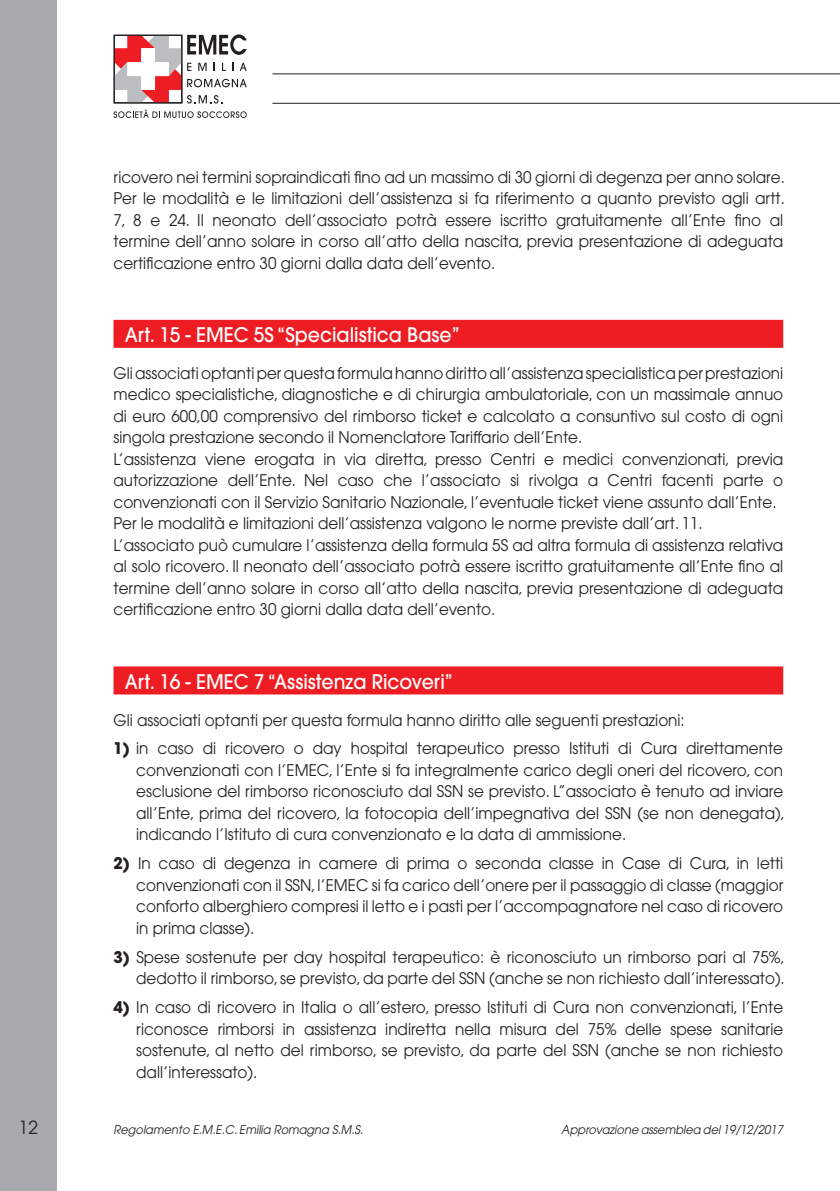
<style>
.page{position:relative;width:840px;height:1191px;background:#fff}
.page>*{position:absolute;margin:0;border:0;box-sizing:border-box;transform-origin:0 0}
.t1{font:500 20px "Avant Garde";color:#fff;scale:.95 1}
.t2{font:18px "Avant Garde";color:#231f20;scale:.95 1}
.t3{font:16px/21.4px "Avant Garde";color:#231f20;text-align:justify;scale:.95 1}
.t4{font:italic 12px "Avant Garde";color:#231f20;scale:.95 1}
.s1{font-weight:700}
</style>
<div class="page">
<div style="left:0;top:0;width:57px;height:1191px;background:#a8a9ad"></div>
<hr style="left:272px;top:73px;width:567px;height:1px;background:#231f20">
<hr style="left:272px;top:103px;width:567px;height:1px;background:#231f20">
<svg style="left:113px;top:34px;width:133px;height:84px"></svg>
<div style="left:114px;top:35px;width:68px;height:68px;border:1px solid #231f20"></div>
<div style="left:113px;top:320px;width:669px;height:28px;background:#ee1d23"></div>
<div style="left:113px;top:666px;width:669px;height:28px;background:#ee1d23"></div>
<p class="t3" style="left:113px;top:166px;width:708px">ricovero nei termini sopraindicati fino ad un massimo di 30 giorni di degenza per anno solare.<br>Per le modalità e le limitazioni dell’assistenza si fa riferimento a quanto previsto agli artt.<br>7, 8 e 24. Il neonato dell’associato potrà essere iscritto gratuitamente all’Ente fino al termine dell’anno solare in corso all’atto della nascita, previa presentazione di adeguata certificazione entro 30 giorni dalla data dell’evento.</p>
<p class="t1" style="left:125px;top:322px;width:354px">Art. 15 - EMEC 5S “Specialistica Base”</p>
<p class="t3" style="left:113px;top:362px;width:706px;text-align:left">Gli associati optanti per questa formula hanno diritto all’assistenza specialistica per prestazioni medico specialistiche, diagnostiche e di chirurgia ambulatoriale, con un massimale annuo di euro 600,00 comprensivo del rimborso ticket e calcolato a consuntivo sul costo di ogni singola prestazione secondo il Nomenclatore Tariffario dell’Ente.<br>L’assistenza viene erogata in via diretta, presso Centri e medici convenzionati, previa autorizzazione dell’Ente. Nel caso che l’associato si rivolga a Centri facenti parte o convenzionati con il Servizio Sanitario Nazionale, l’eventuale ticket viene assunto dall’Ente.<br>Per le modalità e limitazioni dell’assistenza valgono le norme previste dall’art. 11.<br>L’associato può cumulare l’assistenza della formula 5S ad altra formula di assistenza relativa al solo ricovero. Il neonato dell’associato potrà essere iscritto gratuitamente all’Ente fino al termine dell’anno solare in corso all’atto della nascita, previa presentazione di adeguata certificazione entro 30 giorni dalla data dell’evento.</p>
<p class="t1" style="left:125px;top:669px;width:346px">Art. 16 - EMEC 7 “Assistenza Ricoveri”</p>
<p class="t3" style="left:113px;top:709px;width:602px">Gli associati optanti per questa formula hanno diritto alle seguenti prestazioni:</p>
<p class="t3" style="left:136px;top:738px;width:684px;text-indent:-23px"><span class="s1">1)</span> in caso di ricovero o day hospital terapeutico presso Istituti di Cura direttamente convenzionati con l’EMEC, l’Ente si fa integralmente carico degli oneri del ricovero, con esclusione del rimborso riconosciuto dal SSN se previsto. L’’associato è tenuto ad inviare all’Ente, prima del ricovero, la fotocopia dell’impegnativa del SSN (se non denegata), indicando l’Istituto di cura convenzionato e la data di ammissione.</p>
<p class="t3" style="left:136px;top:852px;width:682px;text-indent:-23px"><span class="s1">2)</span> In caso di degenza in camere di prima o seconda classe in Case di Cura, in letti convenzionati con il SSN, l’EMEC si fa carico dell’onere per il passaggio di classe (maggior conforto alberghiero compresi il letto e i pasti per l’accompagnatore nel caso di ricovero in prima classe).</p>
<p class="t3" style="left:113px;top:946px;width:707px;text-align:right"><span class="s1">3)</span> Spese sostenute per day hospital terapeutico: è riconosciuto un rimborso pari al 75%, dedotto il rimborso, se previsto, da parte del SSN (anche se non richiesto dall’interessato).</p>
<p class="t3" style="left:136px;top:996px;width:682px;text-indent:-23px"><span class="s1">4)</span> In caso di ricovero in Italia o all’estero, presso Istituti di Cura non convenzionati, l’Ente riconosce rimborsi in assistenza indiretta nella misura del 75% delle spese sanitarie sostenute, al netto del rimborso, se previsto, da parte del SSN (anche se non richiesto dall’interessato).</p>
<p class="t2" style="left:19px;top:1117px;width:21px">12</p>
<p class="t4" style="left:113px;top:1122px;width:264px">Regolamento E.M.E.C. Emilia Romagna S.M.S.</p>
<p class="t4" style="left:561px;top:1122px;width:235px">Approvazione assemblea del 19/12/2017</p>
</div>
